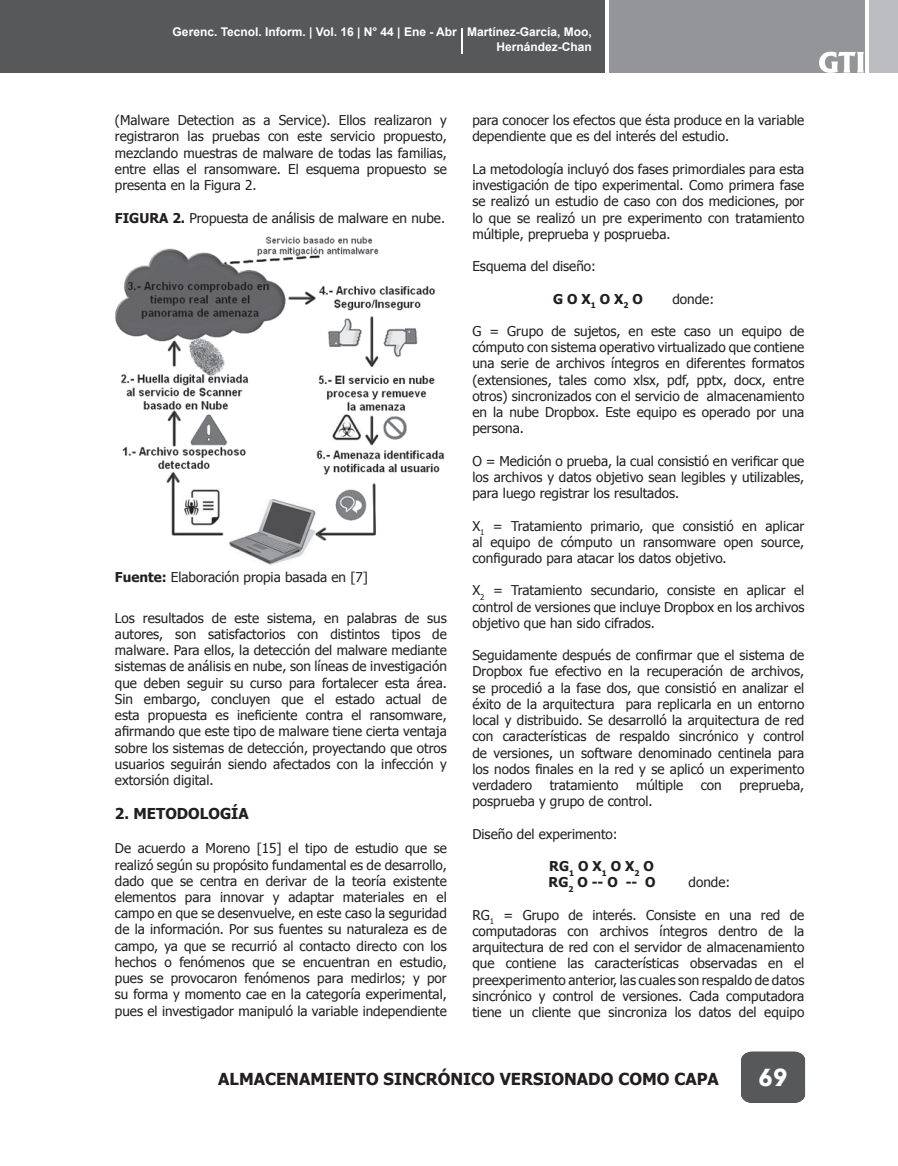
<style>
.page{position:relative;width:898px;height:1166px;background:#fff}
.page>*{position:absolute;margin:0;border:0;box-sizing:border-box;transform-origin:0 0}
.t1{font:800 22.5px "Albertus";color:#fff}
.t2{font:700 16.5px "Tahoma";color:#231f20}
.Titulo_1{font:700 15px "Tahoma";color:#231f20}
.Pie_de_foto{font:13.5px/16.2px "Tahoma";color:#231f20;text-align:justify}
.t3{font:700 13.5px "Tahoma";color:#231f20}
.t4{font:700 12px/14.4px "Arial";color:#fff;text-align:right}
.s1{font-weight:700}
</style>
<div class="page">
<div style="left:9px;top:0;width:596px;height:73px;background:#57585a"></div>
<div style="left:609px;top:0;width:255px;height:73px;background:#939598"></div>
<div style="left:868px;top:0;width:29px;height:73px;background:#bcbdc0"></div>
<div style="left:741px;top:1051px;width:63px;height:51px;background:#57585a"></div>
<div style="left:0;top:0;width:9px;height:73px;background:#57585a"></div>
<svg style="left:819px;top:52px;width:44px;height:21px"></svg>
<svg style="left:461px;top:28px;width:1px;height:25px"></svg>
<img style="left:115px;top:236px;width:330px;height:329px">
<p class="t4" style="left:172px;top:25px;width:420px">Gerenc. Tecnol. Inform. | Vol. 16 | N° 44 | Ene - Abr Martínez-García, Moo,<br>Hernández-Chan</p>
<p class="Pie_de_foto" style="left:115px;top:112px;width:333px">(Malware Detection as a Service). Ellos realizaron y registraron las pruebas con este servicio propuesto, mezclando muestras de malware de todas las familias, entre ellas el ransomware. El esquema propuesto se presenta en la Figura 2.</p>
<p class="Pie_de_foto" style="left:115px;top:209px;width:331px"><span class="s1">FIGURA 2.</span> Propuesta de análisis de malware en nube.</p>
<p class="Pie_de_foto" style="left:115px;top:568px;width:255px"><span class="s1">Fuente:</span> Elaboración propia basada en [7]</p>
<p class="Pie_de_foto" style="left:115px;top:609px;width:333px">Los resultados de este sistema, en palabras de sus autores, son satisfactorios con distintos tipos de malware. Para ellos, la detección del malware mediante sistemas de análisis en nube, son líneas de investigación que deben seguir su curso para fortalecer esta área.<br>Sin embargo, concluyen que el estado actual de esta propuesta es ineficiente contra el ransomware, afirmando que este tipo de malware tiene cierta ventaja sobre los sistemas de detección, proyectando que otros usuarios seguirán siendo afectados con la infección y extorsión digital.</p>
<p class="Titulo_1" style="left:115px;top:803px;width:135px">2. METODOLOGÍA</p>
<p class="Pie_de_foto" style="left:115px;top:839px;width:333px">De acuerdo a Moreno [15] el tipo de estudio que se realizó según su propósito fundamental es de desarrollo, dado que se centra en derivar de la teoría existente elementos para innovar y adaptar materiales en el campo en que se desenvuelve, en este caso la seguridad de la información. Por sus fuentes su naturaleza es de campo, ya que se recurrió al contacto directo con los hechos o fenómenos que se encuentran en estudio, pues se provocaron fenómenos para medirlos; y por su forma y momento cae en la categoría experimental, pues el investigador manipuló la variable independiente</p>
<p class="Pie_de_foto" style="left:472px;top:112px;width:333px">para conocer los efectos que ésta produce en la variable dependiente que es del interés del estudio.</p>
<p class="Pie_de_foto" style="left:472px;top:160px;width:333px">La metodología incluyó dos fases primordiales para esta investigación de tipo experimental. Como primera fase se realizó un estudio de caso con dos mediciones, por lo que se realizó un pre experimento con tratamiento múltiple, preprueba y posprueba.</p>
<p class="Pie_de_foto" style="left:472px;top:257px;width:125px">Esquema del diseño:</p>
<p class="t3" style="left:553px;top:289px;width:91px">G O X<sub>1</sub> O X<sub>2</sub> O</p>
<p class="Pie_de_foto" style="left:672px;top:290px;width:43px">donde:</p>
<p class="Pie_de_foto" style="left:472px;top:322px;width:333px">G = Grupo de sujetos, en este caso un equipo de cómputo con sistema operativo virtualizado que contiene una serie de archivos íntegros en diferentes formatos (extensiones, tales como xlsx, pdf, pptx, docx, entre otros) sincronizados con el servicio de almacenamiento en la nube Dropbox. Este equipo es operado por una persona.</p>
<p class="Pie_de_foto" style="left:472px;top:452px;width:333px">O = Medición o prueba, la cual consistió en verificar que los archivos y datos objetivo sean legibles y utilizables, para luego registrar los resultados.</p>
<p class="Pie_de_foto" style="left:472px;top:517px;width:333px">X<sub>1</sub> = Tratamiento primario, que consistió en aplicar al equipo de cómputo un ransomware open source, configurado para atacar los datos objetivo.</p>
<p class="Pie_de_foto" style="left:472px;top:581px;width:333px">X<sub>2</sub> = Tratamiento secundario, consiste en aplicar el control de versiones que incluye Dropbox en los archivos objetivo que han sido cifrados.</p>
<p class="Pie_de_foto" style="left:472px;top:646px;width:333px">Seguidamente después de confirmar que el sistema de Dropbox fue efectivo en la recuperación de archivos, se procedió a la fase dos, que consistió en analizar el éxito de la arquitectura para replicarla en un entorno local y distribuido. Se desarrolló la arquitectura de red con características de respaldo sincrónico y control de versiones, un software denominado centinela para los nodos finales en la red y se aplicó un experimento verdadero</p>
<p class="Pie_de_foto" style="left:549px;top:776px;width:70px">tratamiento</p>
<p class="Pie_de_foto" style="left:635px;top:776px;width:49px">múltiple</p>
<p class="Pie_de_foto" style="left:700px;top:776px;width:23px">con</p>
<p class="Pie_de_foto" style="left:739px;top:776px;width:66px">preprueba,</p>
<p class="Pie_de_foto" style="left:472px;top:792px;width:182px">posprueba y grupo de control.</p>
<p class="Pie_de_foto" style="left:472px;top:824px;width:147px">Diseño del experimento:</p>
<p class="t3" style="left:549px;top:856px;width:106px">RG<sub>1</sub> O X<sub>1</sub> O X<sub>2</sub> O</p>
<p class="t3" style="left:548px;top:872px;width:109px">RG<sub>2</sub> O -- O -- O</p>
<p class="Pie_de_foto" style="left:688px;top:873px;width:43px">donde:</p>
<p class="Pie_de_foto" style="left:472px;top:905px;width:333px">RG<sub>1</sub> = Grupo de interés. Consiste en una red de computadoras con archivos íntegros dentro de la arquitectura de red con el servidor de almacenamiento que contiene las características observadas en el preexperimento anterior, las cuales son respaldo de datos sincrónico y control de versiones. Cada computadora tiene un cliente que sincroniza los datos del equipo</p>
<p class="t2" style="left:218px;top:1067px;width:502px">ALMACENAMIENTO SINCRÓNICO VERSIONADO COMO CAPA</p>
<h1 class="t1" style="left:758px;top:1063px;width:31px">69</h1>
</div>
